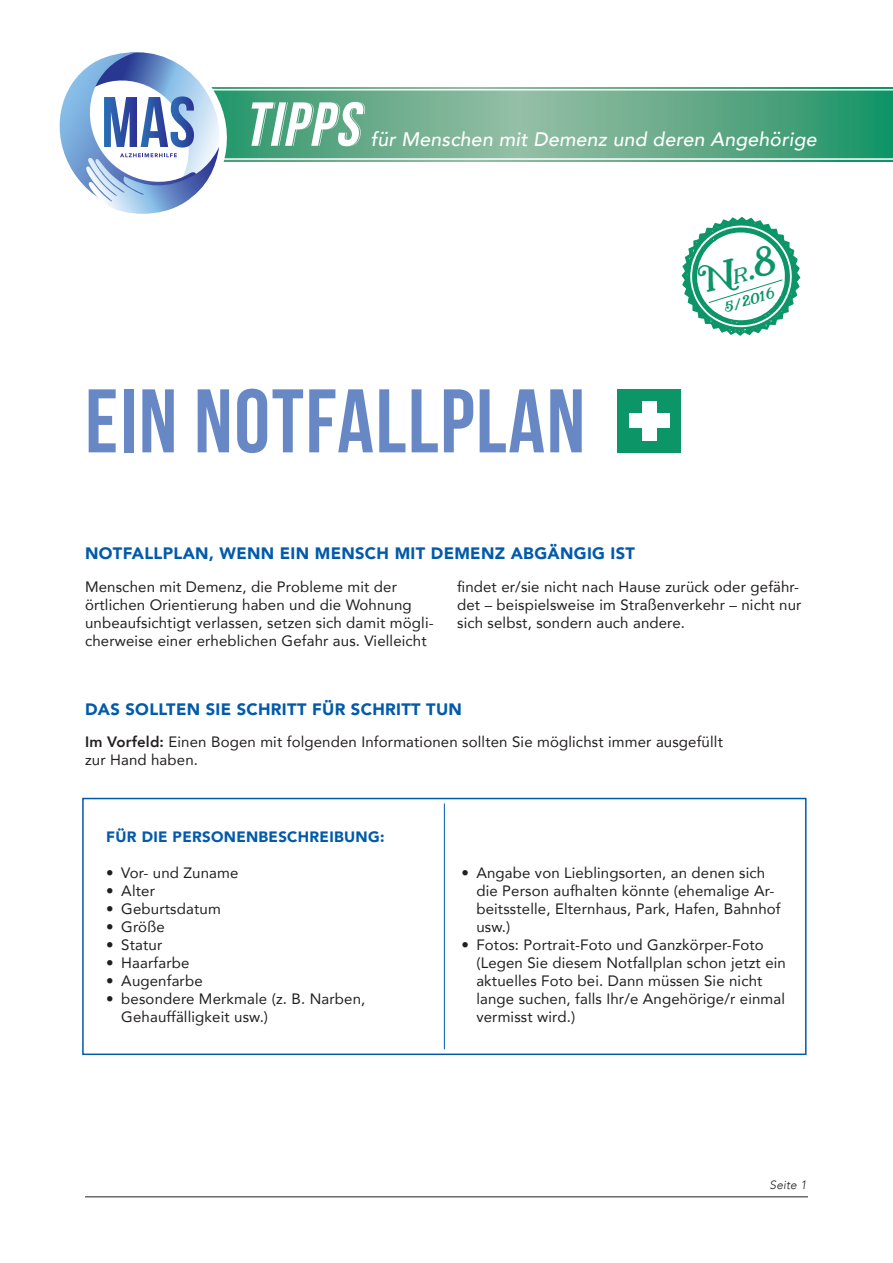
<style>
.page{position:relative;width:893px;height:1263px;background:#fff}
.page>*{position:absolute;margin:0;border:0;box-sizing:border-box;transform-origin:0 0}
.t1{font:700 90px "Bebas Neue";letter-spacing:.02em;color:#6788c5}
.t2{font:italic 700 61.95px "Bebas Neue";color:#fff}
.t3{font:35.55px "Herschel";color:#0c9567}
.t4{font:italic 500 19.5px "Avenir";letter-spacing:.01em;color:#fff}
.t5{font:900 16.5px "Avenir";letter-spacing:.02em;color:#015aaa}
.t6{font:15px/18px "Avenir";letter-spacing:.01em;color:#231f20}
.t7{font:900 15px "Avenir";letter-spacing:.02em;color:#015aaa}
.t8{font:13.5px "Herschel";color:#0c9567}
.t9{font:italic 300 12px "Avenir";letter-spacing:.01em;color:#231f20}
.s1{font-size:19.65px}
.s2{font-weight:800}
</style>
<div class="page">
<svg style="left:237px;top:87px;width:656px;height:75px;background:#5ea987"></svg>
<svg style="left:237px;top:89px;width:656px;height:71px;background:#69ae8e"></svg>
<svg style="left:59px;top:52px;width:178px;height:162px"></svg>
<svg style="left:259px;top:102px;width:108px;height:44px;background:#56a581"></svg>
<hr style="left:85px;top:1196px;width:723px;height:1px;background:#231f20">
<div style="left:82px;top:798px;width:724px;height:257px;border:2px solid #015aaa"></div>
<hr style="left:444px;top:803px;width:1px;height:246px;background:#015aaa">
<div style="left:618px;top:389px;width:63px;height:63px;background:#0c9567"></div>
<div style="left:642px;top:401px;width:15px;height:40px;background:#fff"></div>
<div style="left:629px;top:414px;width:41px;height:14px;background:#fff"></div>
<svg style="left:682px;top:217px;width:118px;height:119px"></svg>
<p class="t2" style="left:244px;top:90px;width:129px">TIPPS</p>
<p class="t4" style="left:371px;top:127px;width:447px">für Menschen mit Demenz und deren Angehörige</p>
<p class="t1" style="left:85px;top:372px;width:502px">EIN NOTFALLPLAN</p>
<p class="t3" style="left:693px;top:262px;width:84px;rotate:-17deg">N<span class="s1">r</span>.8</p>
<p class="t8" style="left:722px;top:301px;width:55px;rotate:-17deg">5/2016</p>
<p class="t5" style="left:85px;top:539px;width:552px">NOTFALLPLAN, WENN EIN MENSCH MIT DEMENZ ABGÄNGIG IST</p>
<p class="t6" style="left:85px;top:577px;width:350px">Menschen mit Demenz, die Probleme mit der örtlichen Orientierung haben und die Wohnung unbeaufsichtigt verlassen, setzen sich damit mögli&shy;cherweise einer erheblichen Gefahr aus. Vielleicht</p>
<p class="t6" style="left:457px;top:577px;width:346px">findet er/sie nicht nach Hause zurück oder gefähr&shy;det – beispielsweise im Straßenverkehr – nicht nur sich selbst, sondern auch andere.</p>
<p class="t5" style="left:85px;top:695px;width:379px">DAS SOLLTEN SIE SCHRITT FÜR SCHRITT TUN</p>
<p class="t6" style="left:85px;top:732px;width:639px"><span class="s2">Im Vorfeld:</span> Einen Bogen mit folgenden Informationen sollten Sie möglichst immer ausgefüllt</p>
<p class="t6" style="left:85px;top:750px;width:114px">zur Hand haben.</p>
<p class="t7" style="left:106px;top:823px;width:280px">FÜR DIE PERSONENBESCHREIBUNG:</p>
<p class="t6" style="left:106px;top:863px;width:134px">• Vor- und Zuname</p>
<p class="t6" style="left:106px;top:881px;width:50px">• Alter</p>
<p class="t6" style="left:106px;top:899px;width:116px">• Geburtsdatum</p>
<p class="t6" style="left:106px;top:917px;width:60px">• Größe</p>
<p class="t6" style="left:106px;top:935px;width:58px">• Statur</p>
<p class="t6" style="left:106px;top:953px;width:85px">• Haarfarbe</p>
<p class="t6" style="left:106px;top:971px;width:98px">• Augenfarbe</p>
<p class="t6" style="left:106px;top:989px;width:261px">• besondere Merkmale (z. B. Narben,</p>
<p class="t6" style="left:121px;top:1007px;width:148px">Gehauffälligkeit usw.)</p>
<p class="t6" style="left:476px;top:863px;width:306px;text-indent:-15px">• Angabe von Lieblingsorten, an denen sich die Person aufhalten könnte (ehemalige Ar&shy;beitsstelle, Elternhaus, Park, Hafen, Bahnhof usw.)</p>
<p class="t6" style="left:476px;top:935px;width:311px;text-indent:-15px">• Fotos: Portrait-Foto und Ganzkörper-Foto (Legen Sie diesem Notfallplan schon jetzt ein aktuelles Foto bei. Dann müssen Sie nicht lange suchen, falls Ihr/e Angehörige/r einmal vermisst wird.)</p>
<p class="t9" style="left:770px;top:1177px;width:38px">Seite 1</p>
</div>
